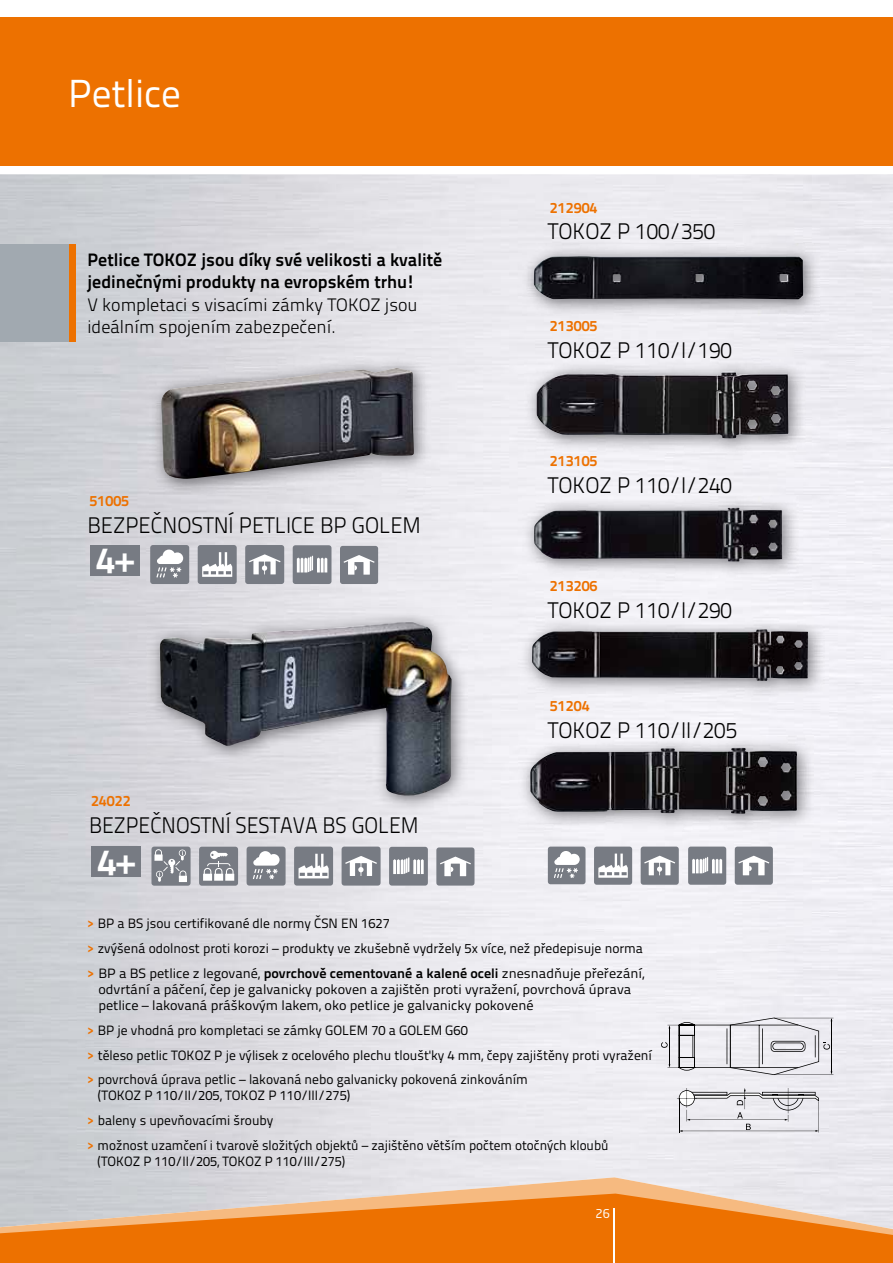
<style>
.page{position:relative;width:893px;height:1263px;background:#fff}
.page>*{position:absolute;margin:0;border:0;box-sizing:border-box;transform-origin:0 0}
.t1{font:39px "Titillium Text 22 L";color:#fff}
.t2{font:700 36.75px "Titillium Text 22 L";color:#fff}
.t3{font:300 22.5px "Titillium Text 22 L";color:#000;scale:.96 1}
.t4{font:300 22.5px "Titillium Text 22 L";color:#000;scale:.93 1}
.t5{font:700 18px/22.5px "Titillium Text 22 L";color:#000}
.t6{font:300 18px/22.5px "Titillium Text 22 L";color:#000}
.t7{font:700 15px "Titillium Text 22 L";color:#ed7100}
.t8{font:13.5px/24.8px "Titillium Text 22 L";color:#000}
.t9{font:13.5px/16.2px "Titillium Text 22 L";color:#000;scale:1.05 1}
.t10{font:12px "Neo Sans Pro";color:#fff}
.s1{font-weight:700;color:#ed7100}
.s2{font-weight:700}
</style>
<div class="page">
<svg style="left:0;top:1177px;width:893px;height:16px;background:#e0d7d3"></svg>
<svg style="left:0;top:1193px;width:893px;height:70px;background:#ea8b35"></svg>
<hr style="left:613px;top:1209px;width:2px;height:54px;background:#fff">
<div style="left:0;top:17px;width:893px;height:149px;background:#ed7100"></div>
<div style="left:68px;top:244px;width:8px;height:98px;background:#ed7100"></div>
<hr style="left:679px;top:1098px;width:1px;height:35px;background:#000">
<hr style="left:774px;top:1074px;width:59px;height:1px;background:#000">
<hr style="left:774px;top:1018px;width:59px;height:1px;background:#000">
<svg style="left:661px;top:1017px;width:171px;height:115px"></svg>
<img style="left:534px;top:256px;width:269px;height:43px">
<img style="left:536px;top:371px;width:253px;height:68px">
<img style="left:522px;top:495px;width:276px;height:82px">
<img style="left:534px;top:507px;width:248px;height:54px">
<img style="left:532px;top:629px;width:276px;height:52px">
<img style="left:518px;top:736px;width:295px;height:93px">
<img style="left:530px;top:748px;width:218px;height:66px">
<img style="left:161px;top:368px;width:253px;height:111px">
<img style="left:159px;top:622px;width:293px;height:175px">
<div style="left:594px;top:846px;width:38px;height:39px;background:#777b83;border-radius:3px"></div>
<svg style="left:598px;top:853px;width:30px;height:25px"></svg>
<svg style="left:641px;top:846px;width:38px;height:39px"></svg>
<svg style="left:688px;top:846px;width:38px;height:39px"></svg>
<svg style="left:548px;top:846px;width:37px;height:38px"></svg>
<svg style="left:735px;top:846px;width:38px;height:39px"></svg>
<div style="left:150px;top:545px;width:39px;height:39px;background:#777b83;border-radius:3px"></div>
<svg style="left:156px;top:549px;width:27px;height:29px"></svg>
<div style="left:198px;top:545px;width:39px;height:39px;background:#777b83;border-radius:3px"></div>
<svg style="left:202px;top:552px;width:30px;height:25px"></svg>
<svg style="left:245px;top:545px;width:39px;height:39px;background:#91949a"></svg>
<svg style="left:293px;top:545px;width:38px;height:39px"></svg>
<svg style="left:340px;top:546px;width:38px;height:38px"></svg>
<div style="left:91px;top:545px;width:49px;height:30px;background:#777b83"></div>
<div style="left:247px;top:846px;width:39px;height:39px;background:#777b83;border-radius:3px"></div>
<svg style="left:253px;top:851px;width:27px;height:28px"></svg>
<div style="left:294px;top:846px;width:39px;height:39px;background:#777b83;border-radius:3px"></div>
<svg style="left:299px;top:854px;width:30px;height:24px"></svg>
<svg style="left:342px;top:846px;width:39px;height:39px"></svg>
<svg style="left:389px;top:847px;width:39px;height:38px"></svg>
<svg style="left:436px;top:847px;width:38px;height:38px"></svg>
<div style="left:199px;top:847px;width:39px;height:39px;background:#777b83;border-radius:3px"></div>
<svg style="left:203px;top:851px;width:31px;height:30px"></svg>
<svg style="left:151px;top:846px;width:40px;height:40px;background:#91949b"></svg>
<div style="left:92px;top:847px;width:49px;height:30px;background:#777b83"></div>
<div style="left:0;top:244px;width:68px;height:98px;background:#a1a9b0"></div>
<h1 class="t1" style="left:68px;top:65px;width:115px">Petlice</h1>
<h3 class="t5" style="left:88px;top:247px;width:356px">Petlice TOKOZ jsou díky své velikosti a kvalitě jedinečnými produkty na evropském trhu!</h3>
<h3 class="t6" style="left:88px;top:292px;width:332px">V kompletaci s visacími zámky TOKOZ jsou ideálním spojením zabezpečení.</h3>
<p class="t7" style="left:90px;top:489px;width:41px">51005</p>
<h3 class="t3" style="left:88px;top:509px;width:349px">BEZPEčNOSTNí PETLICE BP GOLEM</h3>
<h2 class="t2" style="left:96px;top:532px;width:40px">4+</h2>
<p class="t7" style="left:91px;top:790px;width:41px">24022</p>
<h3 class="t4" style="left:89px;top:809px;width:356px">BEZPEčNOSTNí SESTAVA BS GOLEM</h3>
<h2 class="t2" style="left:97px;top:833px;width:40px">4+</h2>
<p class="t7" style="left:550px;top:196px;width:49px">212904</p>
<h3 class="t3" style="left:548px;top:215px;width:176px">TOKOZ P 100/350</h3>
<p class="t7" style="left:550px;top:314px;width:49px">213005</p>
<h3 class="t3" style="left:548px;top:333px;width:193px">TOKOZ P 110/I/190</h3>
<p class="t7" style="left:550px;top:449px;width:49px">213105</p>
<h3 class="t3" style="left:548px;top:468px;width:193px">TOKOZ P 110/I/240</h3>
<p class="t7" style="left:550px;top:574px;width:49px">213206</p>
<h3 class="t3" style="left:548px;top:593px;width:193px">TOKOZ P 110/I/290</h3>
<p class="t7" style="left:550px;top:694px;width:41px">51204</p>
<h3 class="t3" style="left:548px;top:713px;width:199px">TOKOZ P 110/II/205</h3>
<p class="t8" style="left:88px;top:910px;width:559px"><span class="s1">&gt;</span> BP a Bs jsou certifikované dle normy ČsN EN 1627<br><span class="s1">&gt;</span> zvýšená odolnost proti korozi – produkty ve zkušebně vydržely 5x více, než předepisuje norma <span class="s1">&gt;</span> BP a Bs petlice z legované, <span class="s2">povrchově cementované a kalené oceli</span> znesnadňuje přeřezání,</p>
<p class="t9" style="left:98px;top:980px;width:509px">odvrtání a páčení, čep je galvanicky pokoven a zajištěn proti vyražení, povrchová úprava petlice – lakovaná práškovým lakem, oko petlice je galvanicky pokovené</p>
<p class="t8" style="left:88px;top:1017px;width:566px"><span class="s1">&gt;</span> BP je vhodná pro kompletaci se zámky GOLEM 70 a GOLEM G60<br><span class="s1">&gt;</span> těleso petlic TOKOZ P je výlisek z ocelového plechu tloušťky 4 mm, čepy zajištěny proti vyražení <span class="s1">&gt;</span> povrchová úprava petlic – lakovaná nebo galvanicky pokovená zinkováním</p>
<p class="t8" style="left:88px;top:1083px;width:523px;text-indent:10px">(TOKOZ P 110/II/205, TOKOZ P 110/III/275)<br><span class="s1">&gt;</span> baleny s upevňovacími šrouby<br><span class="s1">&gt;</span> možnost uzamčení i tvarově složitých objektů – zajištěno větším počtem otočných kloubů</p>
<p class="t8" style="left:98px;top:1148px;width:249px">(TOKOZ P 110/II/205, TOKOZ P 110/III/275)</p>
<p class="t10" style="left:595px;top:1206px;width:16px">26</p>
</div>
